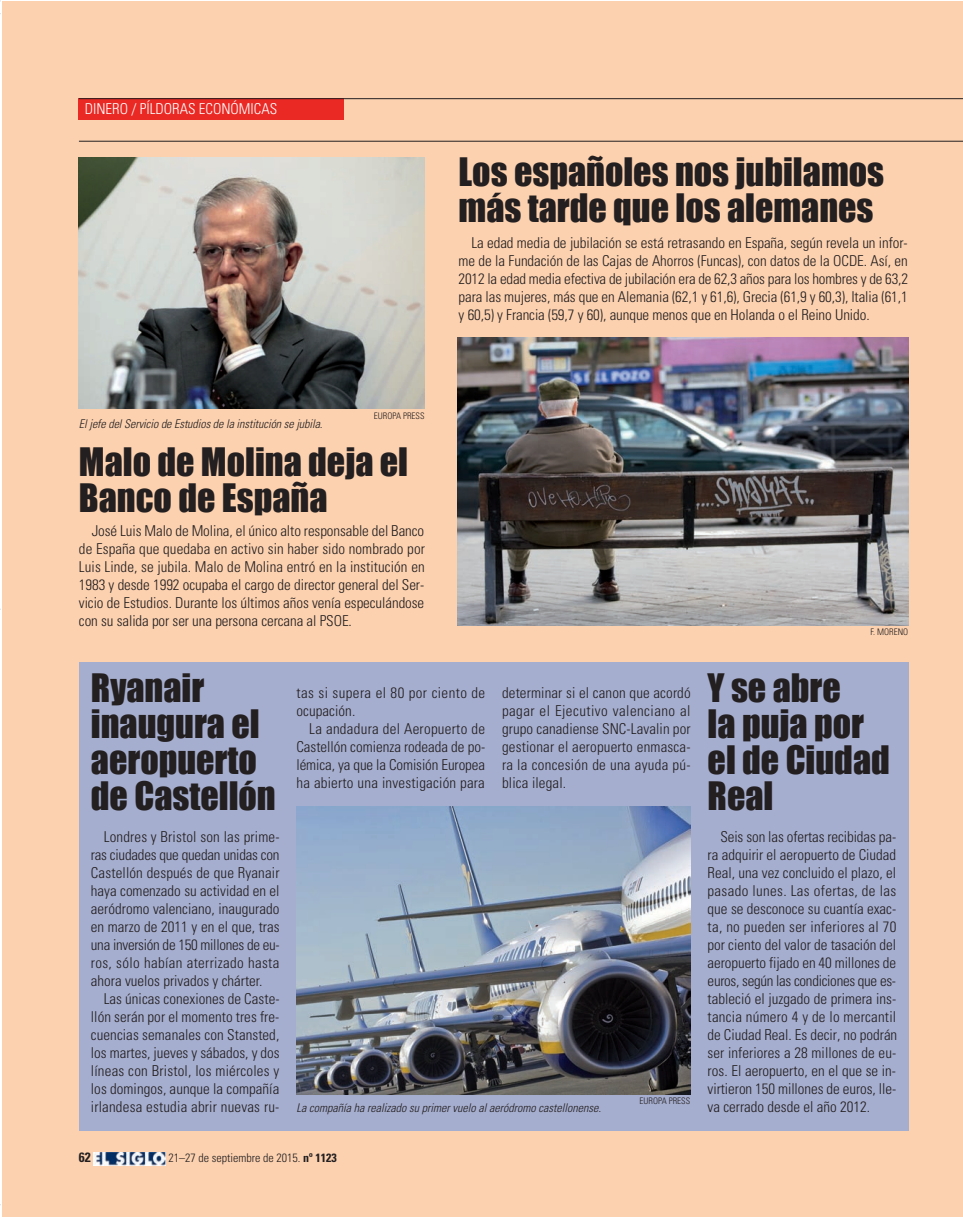
<style>
.page{position:relative;width:963px;height:1217px;background:#fff}
.page>*{position:absolute;margin:0;border:0;box-sizing:border-box;transform-origin:0 0}
.t1{font:36px/36px "Impact";color:#231f20}
.t2{font:300 condensed 15px/18px "Univers LT Std";color:#231f20;text-align:justify}
.t3{font:300 condensed 15px/18px "Univers LT Std";letter-spacing:.025em;color:#231f20}
.t4{font:300 condensed 15px "Univers LT Std";color:#fff}
.t5{font:700 condensed 13.5px "Univers LT Std";color:#231f20}
.t6{font:italic 300 condensed 12px "Univers LT Std";color:#231f20}
.t7{font:300 condensed 12px "Univers LT Std";color:#231f20}
.t8{font:300 condensed 9px "Univers LT Std";color:#231f20}
.s1{font-weight:700}
</style>
<div class="page">
<div style="left:2px;top:1px;width:961px;height:1215px;background:#fcd1af"></div>
<div style="left:79px;top:99px;width:265px;height:21px;background:#ea2924"></div>
<hr style="left:79px;top:98px;width:884px;height:1px;background:#231f20">
<hr style="left:79px;top:141px;width:884px;height:1px;background:#231f20">
<img style="left:94px;top:1152px;width:72px;height:13px">
<div style="left:79px;top:662px;width:829px;height:468px;background:#a6aecf"></div>
<img style="left:297px;top:806px;width:393px;height:288px">
<img style="left:79px;top:158px;width:346px;height:250px">
<img style="left:458px;top:338px;width:450px;height:288px">
<p class="t4" style="left:85px;top:100px;width:194px">DINERO / PÍLDORAS ECONÓMICAS</p>
<h1 class="t1" style="left:459px;top:153px;width:427px">Los españoles nos jubilamos más tarde que los alemanes</h1>
<p class="t2" style="left:459px;top:233px;width:451px;text-indent:13px">La edad media de jubilación se está retrasando en España, según revela un infor&shy;me de la Fundación de las Cajas de Ahorros (Funcas), con datos de la OCDE. Así, en 2012 la edad media efectiva de jubilación era de 62,3 años para los hombres y de 63,2 para las mujeres, más que en Alemania (62,1 y 61,6), Grecia (61,9 y 60,3), Italia (61,1 y 60,5) y Francia (59,7 y 60), aunque menos que en Holanda o el Reino Unido.</p>
<p class="t6" style="left:79px;top:416px;width:245px">El jefe del Servicio de Estudios de la institución se jubila.</p>
<p class="t8" style="left:374px;top:411px;width:52px">EUROPA PRESS</p>
<h1 class="t1" style="left:79px;top:443px;width:331px">Malo de Molina deja el<br>Banco de España</h1>
<p class="t2" style="left:79px;top:521px;width:347px;text-indent:13px">José Luis Malo de Molina, el único alto responsable del Banco de España que quedaba en activo sin haber sido nombrado por Luis Linde, se jubila. Malo de Molina entró en la institución en 1983 y desde 1992 ocupaba el cargo de director general del Ser&shy;vicio de Estudios. Durante los últimos años venía especulándose con su salida por ser una persona cercana al PSOE.</p>
<p class="t8" style="left:870px;top:627px;width:39px">F. MORENO</p>
<h1 class="t1" style="left:91px;top:669px;width:186px">Ryanair inaugura el aeropuerto de Castellón</h1>
<p class="t2" style="left:91px;top:827px;width:190px;text-indent:13px">Londres y Bristol son las prime&shy;ras ciudades que quedan unidas con Castellón después de que Ryanair haya comenzado su actividad en el aeródromo valenciano, inaugurado en marzo de 2011 y en el que, tras una inversión de 150 millones de eu&shy;ros, sólo habían aterrizado hasta ahora vuelos privados y chárter.</p>
<p class="t2" style="left:91px;top:989px;width:190px;text-indent:13px">Las únicas conexiones de Caste&shy;llón serán por el momento tres fre&shy;cuencias semanales con Stansted, los martes, jueves y sábados, y dos líneas con Bristol, los miércoles y los domingos, aunque la compañía irlandesa estudia abrir nuevas ru-</p>
<h1 class="t1" style="left:708px;top:669px;width:184px">Y se abre<br>la puja por el de Ciudad<br>Real</h1>
<p class="t2" style="left:708px;top:827px;width:191px;text-indent:13px">Seis son las ofertas recibidas pa&shy;ra adquirir el aeropuerto de Ciudad Real, una vez concluido el plazo, el pasado lunes. Las ofertas, de las que se desconoce su cuantía exac&shy;ta, no pueden ser inferiores al 70 por ciento del valor de tasación del aeropuerto fijado en 40 millones de euros, según las condiciones que es&shy;tableció el juzgado de primera ins&shy;tancia número 4 y de lo mercantil de Ciudad Real. Es decir, no podrán ser inferiores a 28 millones de eu&shy;ros. El aeropuerto, en el que se in&shy;virtieron 150 millones de euros, lle-</p>
<p class="t2" style="left:502px;top:683px;width:190px">determinar si el canon que acordó pagar el Ejecutivo valenciano al grupo canadiense SNC-Lavalin por gestionar el aeropuerto enmasca&shy;ra la concesión de una ayuda pú&shy;blica ilegal.</p>
<p class="t3" style="left:296px;top:683px;width:190px">tas si supera el 80 por ciento de ocupación.</p>
<p class="t2" style="left:296px;top:719px;width:190px;text-indent:13px">La andadura del Aeropuerto de Castellón comienza rodeada de po&shy;lémica, ya que la Comisión Europea ha abierto una investigación para</p>
<p class="t8" style="left:639px;top:1095px;width:52px">EUROPA PRESS</p>
<p class="t6" style="left:297px;top:1100px;width:306px">La compañía ha realizado su primer vuelo al aeródromo castellonense.</p>
<p class="t2" style="left:708px;top:1097px;width:164px">va cerrado desde el año 2012.</p>
<p class="t5" style="left:79px;top:1149px;width:13px">62</p>
<p class="t7" style="left:169px;top:1150px;width:170px">21–27 de septiembre de 2015. <span class="s1">nº 1123</span></p>
</div>
